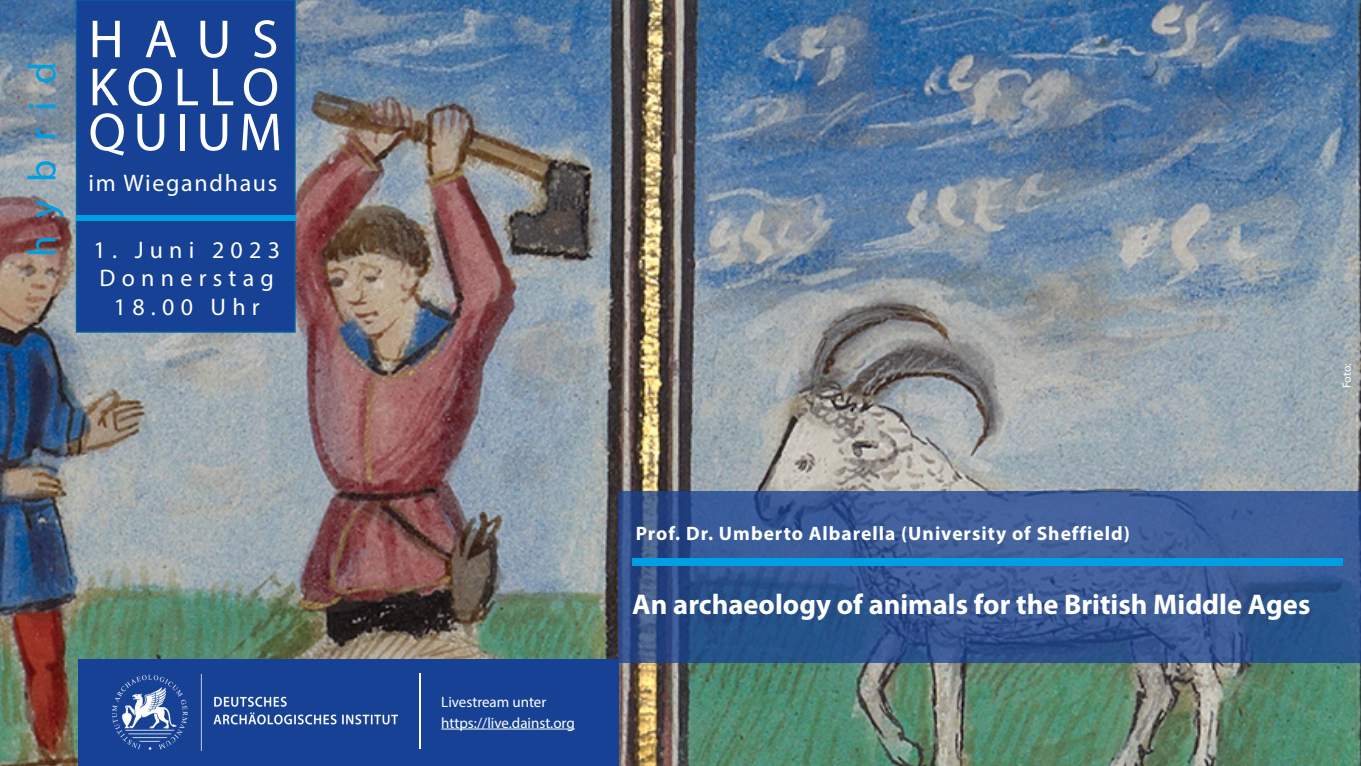
<style>
.page{position:relative;width:1361px;height:766px;background:#fff}
.page>*{position:absolute;margin:0;border:0;box-sizing:border-box;transform-origin:0 0}
.t1{font:54px/46.5px "Myriad Pro";letter-spacing:.165em;color:#fff;text-align:justify}
.t2{font:39px "Myriad Pro";letter-spacing:.46em;color:#009fe3}
.t3{font:700 28.5px "Myriad Pro";color:#fff}
.t4{font:24px/28.5px "Myriad Pro";letter-spacing:.26em;color:#fff;text-align:center}
.t5{font:24px "Myriad Pro";letter-spacing:.07em;color:#fff}
.t6{font:700 19.5px "Myriad Pro";letter-spacing:.05em;color:#fff}
.t7{font:15px/21px "Myriad Pro";color:#fff}
.t8{font:12px "Myriad Pro";color:#fff}
</style>
<div class="page">
<img style="left:0;top:0;width:1361px;height:765px">
<div style="left:77px;top:0;width:218px;height:332px;background:#164194"></div>
<div style="left:76px;top:0;width:220px;height:332px;border:2px solid #0061a1"></div>
<svg style="left:618px;top:490px;width:743px;height:172px"></svg>
<div style="left:78px;top:659px;width:540px;height:106px;background:#164194"></div>
<hr style="left:441px;top:728px;width:134px;height:1px;background:#fff">
<hr style="left:419px;top:673px;width:2px;height:75px;background:#fff">
<img style="left:112px;top:674px;width:286px;height:76px">
<div style="left:76px;top:215px;width:220px;height:6px;background:#009fe3"></div>
<div style="left:632px;top:558px;width:710px;height:7px;background:#009fe3"></div>
<h2 class="t2" style="left:18px;top:257px;width:197px;rotate:-90deg">hybrid</h2>
<h1 class="t1" style="left:89px;top:15px;width:195px">HAUS KOLLO QUIUM</h1>
<p class="t5" style="left:89px;top:168px;width:190px">im Wiegandhaus</p>
<p class="t4" style="left:94px;top:235px;width:188px">1. Juni 2023<br>Donnerstag<br>18.00 Uhr</p>
<p class="t7" style="left:441px;top:690px;width:135px">Livestream unter https://live.dainst.org</p>
<p class="t8" style="left:1339px;top:388px;width:27px;rotate:-90deg">Foto:</p>
<p class="t6" style="left:636px;top:520px;width:495px">Prof. Dr. Umberto Albarella (University of Sheffield)</p>
<h3 class="t3" style="left:632px;top:586px;width:679px">An archaeology of animals for the British Middle Ages</h3>
</div>
